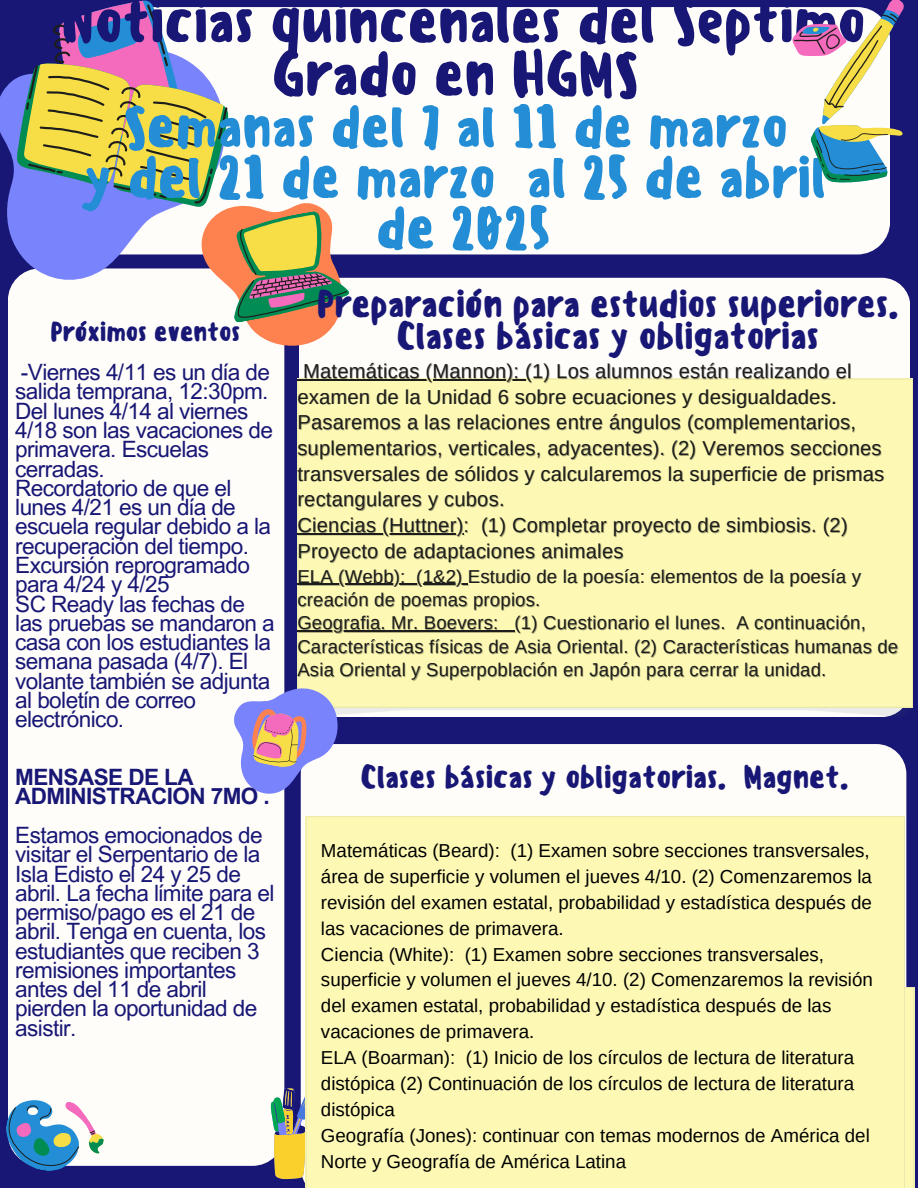
<style>
.page{position:relative;width:918px;height:1188px;background:#fff}
.page>*{position:absolute;margin:0;border:0;box-sizing:border-box;transform-origin:0 0}
.t1{font:500 59.4px/52.8px "Sensei";letter-spacing:-.025em;color:#181775;text-align:center}
.t2{font:500 56.4px/50.7px "Sensei";letter-spacing:-.025em;color:#238ed5;text-align:center}
.t3{font:500 37.2px/32.5px "Sensei";letter-spacing:-.025em;color:#181775;text-align:center}
.t4{font:500 31.35px "Sensei";letter-spacing:-.025em;color:#181775}
.t5{font:500 26.4px "Sensei";letter-spacing:-.025em;color:#181775}
.t6{font:22.5px/19.4px "Arial MT Pro";letter-spacing:-.025em;color:#181775}
.t7{font:700 22.5px/19.4px "Arial MT Pro";letter-spacing:-.025em;color:#181775}
.t8{font:20.25px/25.7px "Arimo";letter-spacing:.01em;color:#1d1d1b}
.t9{font:700 19.5px "Arimo";color:#000}
.t10{font:18.75px/25.8px "Arimo";color:#000;text-align:justify}
.t11{font:18.6px/23.5px "Arimo";letter-spacing:.01em;color:#1d1d1b}
.s1{color:rgb(29 29 27/.4)}
.s2{font-weight:400}
</style>
<div class="page">
<img style="left:0;top:0;width:918px;height:1188px">
<hr style="left:303px;top:379px;width:222px;height:1px;background:#1d1d1b">
<hr style="left:297px;top:533px;width:167px;height:1px;background:#1d1d1b">
<hr style="left:297px;top:584px;width:109px;height:1px;background:#1d1d1b">
<hr style="left:416px;top:584px;width:52px;height:1px;background:#1d1d1b">
<hr style="left:297px;top:631px;width:202px;height:1px;background:#1d1d1b">
<svg style="left:499px;top:631px;width:16px;height:1px"></svg>
<div style="left:306px;top:816px;width:599px;height:372px;background:#fdf9b4"></div>
<p class="t1" style="left:61px;top:-5px;width:807px">Noticias quincenales del Séptimo<br>Grado en HGMS</p>
<p class="t2" style="left:84px;top:102px;width:744px">Semanas del 7 al 11 de marzo<br>y del 21 de marzo al 25 de abril de 2025</p>
<p class="t5" style="left:50px;top:316px;width:192px">Próximos eventos</p>
<h4 class="t6" style="left:15px;top:365px;width:261px">-Viernes 4/11 es un día de salida temprana, 12:30pm.<br>Del lunes 4/14 al viernes<br>4/18 son las vacaciones de primavera. Escuelas cerradas.<br>Recordatorio de que el lunes 4/21 es un día de escuela regular debido a la recuperación del tiempo.<br>Excursión reprogramado para 4/24 y 4/25<br>SC Ready las fechas de las pruebas se mandaron a casa con los estudiantes la semana pasada (4/7). El volante también se adjunta al boletín de correo electrónico.</h4>
<h6 class="t7" style="left:15px;top:770px;width:256px">MENSASE DE LA<br>ADMINISTRACION 7MO .</h6>
<h5 class="t6" style="left:15px;top:828px;width:261px">Estamos emocionados de visitar el Serpentario de la<br>Isla Edisto el 24 y 25 de abril. La fecha límite para el permiso/pago es el 21 de abril. Tenga en cuenta, los estudiantes que reciben 3 remisiones importantes antes del 11 de abril pierden la oportunidad de asistir.</h5>
<p class="t3" style="left:316px;top:287px;width:584px">Preparación para estudios superiores.<br>Clases básicas y obligatorias</p>
<p class="t8" style="left:297px;top:358px;width:588px">Matemáticas (Mannon): (1) Los alumnos están realizando el examen de la Unidad 6 sobre ecuaciones y desigualdades.<br>Pasaremos a las relaciones entre ángulos (complementarios, suplementarios, verticales, adyacentes). (2) Veremos secciones transversales de sólidos y calcularemos la superficie de prismas rectangulares y cubos.<br>Ciencias (Huttner)<span class="s1">:</span> (1) Completar proyecto de simbiosis. (2)<br>Proyecto de adaptaciones animales</p>
<p class="t11" style="left:297px;top:564px;width:602px">ELA (Webb): (1&amp;2) Estudio de la poesía: elementos de la poesía y creación de poemas propios.<br>Geografia. Mr. Boevers: (1) Cuestionario el lunes. A continuación, Características físicas de Asia Oriental. (2) Características humanas de Asia Oriental y Superpoblación en Japón para cerrar la unidad.</p>
<h6 class="t4" style="left:360px;top:758px;width:490px">Clases básicas y obligatorias. Magnet.</h6>
<h2 class="t10" style="left:321px;top:838px;width:553px">Matemáticas (Beard): (1) Examen sobre secciones transversales, área de superficie y volumen el jueves 4/10. (2) Comenzaremos la revisión del examen estatal, probabilidad y estadística después de las vacaciones de primavera.</h2>
<p class="t10" style="left:321px;top:941px;width:553px;text-align:left">Ciencia (White): (1) Examen sobre secciones transversales, superficie y volumen el jueves 4/10. (2) Comenzaremos la revisión del examen estatal, probabilidad y estadística después de las vacaciones de primavera.</p>
<p class="t10" style="left:321px;top:1045px;width:535px">ELA (Boarman): (1) Inicio de los círculos de lectura de literatura distópica (2) Continuación de los círculos de lectura de literatura distópica</p>
<p class="t10" style="left:321px;top:1122px;width:550px">Geografía (Jones): continuar con temas modernos de América del<br>Norte y Geografía de América Latina</p>
<h1 class="t9" style="left:590px;top:1068px;width:188px">Ciencias (White): <span class="s2">(1)</span></h1>
<p class="t9" style="left:590px;top:1122px;width:179px">ELA (Boarman): <span class="s2">(1)</span></p>
</div>
